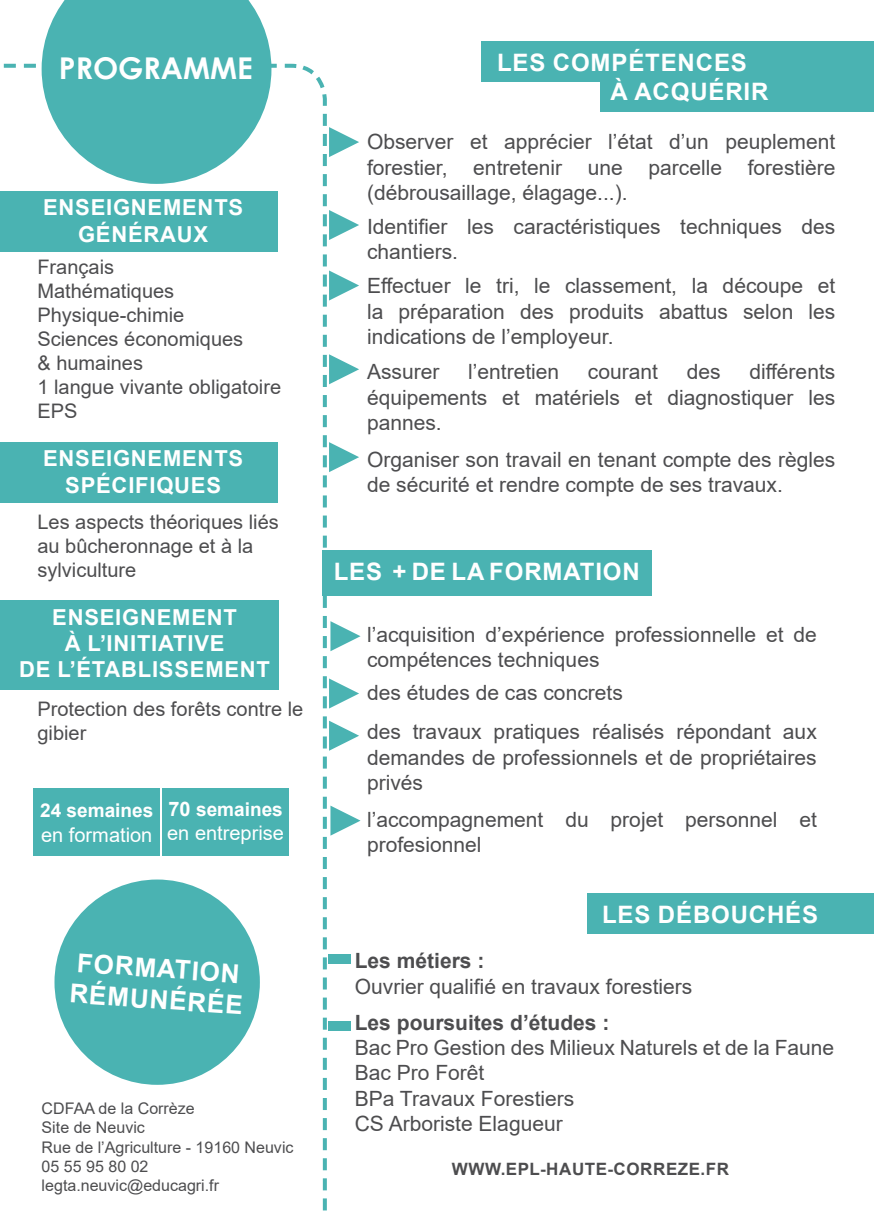
<style>
.page{position:relative;width:874px;height:1214px;background:#fff}
.page>*{position:absolute;margin:0;border:0;box-sizing:border-box;transform-origin:0 0}
.t1{font:700 30px "Century Gothic";color:#fff}
.t2{font:700 26px/31.2px "Arial";color:#fff}
.t3{font:700 24px/28.8px "Arial";letter-spacing:.035em;color:#fff}
.t4{font:700 22px/26.4px "Arial";letter-spacing:.035em;color:#fff;text-align:right}
.t5{font:21px/25.2px "Arial";color:#4d4d4f}
.t6{font:700 21px "Arial";color:#4d4d4f}
.t7{font:20px/24px "Arial";color:#4d4d4f}
.t8{font:20px "Arial";color:#fff}
.t9{font:700 19px "Arial";color:#fff}
.t10{font:700 17px "Arial";letter-spacing:.035em;color:#4d4d4f}
.t11{font:16px/19.2px "Arial";color:#4d4d4f}
.s1{font-size:20px}
</style>
<div class="page">
<svg style="left:0;top:63px;width:327px;height:1148px"></svg>
<svg style="left:0;top:0;width:276px;height:184px"></svg>
<div style="left:322px;top:550px;width:329px;height:45px;background:#4ab3b2"></div>
<div style="left:587px;top:892px;width:286px;height:41px;background:#4ab3b2"></div>
<div style="left:0;top:190px;width:277px;height:61px;background:#4ab3b2"></div>
<div style="left:54px;top:879px;width:206px;height:205px;background:#4ab3b2;border-radius:50%"></div>
<div style="left:33px;top:787px;width:127px;height:68px;background:#4ab3b2"></div>
<div style="left:162px;top:787px;width:127px;height:68px;background:#4ab3b2"></div>
<div style="left:481px;top:41px;width:392px;height:40px;background:#4ab3b2"></div>
<div style="left:600px;top:71px;width:273px;height:41px;background:#4ab3b2"></div>
<div style="left:0;top:441px;width:277px;height:61px;background:#4ab3b2"></div>
<div style="left:0;top:600px;width:278px;height:89px;background:#4ab3b2"></div>
<svg style="left:323px;top:110px;width:37px;height:1101px"></svg>
<h1 class="t1" style="left:59px;top:45px;width:195px">PROGRAMME</h1>
<p class="t4" style="left:43px;top:195px;width:170px">ENSEIGNEMENTS<br>GÉNÉRAUX</p>
<p class="t7" style="left:37px;top:255px;width:245px">Français<br>Mathématiques<br>Physique-chimie<br>Sciences économiques<br>&amp; humaines<br>1 langue vivante obligatoire<br>EPS</p>
<p class="t4" style="left:65px;top:445px;width:155px;text-align:left;text-indent:-22px">ENSEIGNEMENTS<br>SPÉCIFIQUES</p>
<p class="t7" style="left:37px;top:510px;width:243px">Les aspects théoriques liés au bûcheronnage et à la sylviculture</p>
<p class="t4" style="left:52px;top:604px;width:170px">ENSEIGNEMENT</p>
<p class="t4" style="left:65px;top:630px;width:161px">À L’INITIATIVE</p>
<p class="t4" style="left:19px;top:656px;width:236px">DE L’ÉTABLISSEMENT</p>
<p class="t7" style="left:37px;top:697px;width:267px">Protection des forêts contre le gibier</p>
<p class="t9" style="left:40px;top:797px;width:115px">24 SEMAINES</p>
<p class="t8" style="left:41px;top:820px;width:113px">en formation</p>
<p class="t9" style="left:168px;top:796px;width:116px"><span class="s1">70</span> SEMAINES</p>
<p class="t8" style="left:167px;top:819px;width:118px">en entreprise</p>
<p class="t2" style="left:78px;top:947px;width:82px;rotate:4deg">FORMAT</p>
<p class="t2" style="left:73px;top:946px;width:175px;text-indent:120px;rotate:4deg">ION<br>RÉMUNÉRÉE</p>
<p class="t11" style="left:42px;top:1098px;width:253px">CDFAA de la Corrèze<br>Site de Neuvic<br>Rue de l’Agriculture - 19160 Neuvic<br>05 55 95 80 02 legta.neuvic@educagri.fr</p>
<p class="t3" style="left:610px;top:49px;width:159px;text-indent:-113px">LES COMPÉTENCES<br>À ACQUÉRIR</p>
<p class="t3" style="left:496px;top:60px;width:182px">LES OBJECTIFS</p>
<p class="t5" style="left:367px;top:129px;width:469px;text-align:justify">Observer et apprécier l’état d’un peuplement forestier, entretenir une parcelle forestière (débrousaillage, élagage...).</p>
<p class="t5" style="left:367px;top:213px;width:469px">Identifier les caractéristiques techniques des chantiers.</p>
<p class="t5" style="left:367px;top:273px;width:469px;text-align:justify">Effectuer le tri, le classement, la découpe et la préparation des produits abattus selon les indications de l’employeur.</p>
<p class="t5" style="left:367px;top:359px;width:74px">Assurer</p>
<p class="t5" style="left:468px;top:359px;width:93px">l’entretien</p>
<p class="t5" style="left:587px;top:359px;width:72px">courant</p>
<p class="t5" style="left:686px;top:359px;width:35px">des</p>
<p class="t5" style="left:367px;top:359px;width:469px;text-align:justify;text-indent:382px">différents équipements et matériels et diagnostiquer les pannes.</p>
<p class="t5" style="left:367px;top:446px;width:469px">Organiser son travail en tenant compte des règles de sécurité et rendre compte de ses travaux.</p>
<p class="t3" style="left:333px;top:557px;width:227px">LES + DE LA FORMAT</p>
<p class="t3" style="left:595px;top:557px;width:42px">ION</p>
<p class="t5" style="left:367px;top:622px;width:451px">l’acquisition d’expérience professionnelle et de compétences techniques</p>
<p class="t5" style="left:367px;top:672px;width:451px;line-height:39.4px">des études de cas concrets<br>des travaux pratiques réalisés répondant aux</p>
<p class="t5" style="left:367px;top:744px;width:451px">demandes de professionnels et de propriétaires privés</p>
<p class="t5" style="left:367px;top:807px;width:451px">l’accompagnement du projet personnel et profesionnel</p>
<p class="t3" style="left:601px;top:900px;width:215px">LES DÉBOUCHÉS</p>
<p class="t6" style="left:354px;top:946px;width:131px">LES MÉTIERS :</p>
<p class="t5" style="left:354px;top:973px;width:339px">Ouvrier qualifié en travaux forestiers</p>
<p class="t6" style="left:354px;top:1007px;width:256px">LES POURSUITES D’ÉTUDES :</p>
<p class="t5" style="left:354px;top:1034px;width:480px">Bac Pro Gestion des Milieux Naturels et de la Faune<br>Bac Pro Forêt<br>BPa Travaux Forestiers<br>CS Arboriste Elagueur</p>
<p class="t10" style="left:451px;top:1156px;width:278px">WWW.EPL-HAUTE-CORREZE.FR</p>
</div>
